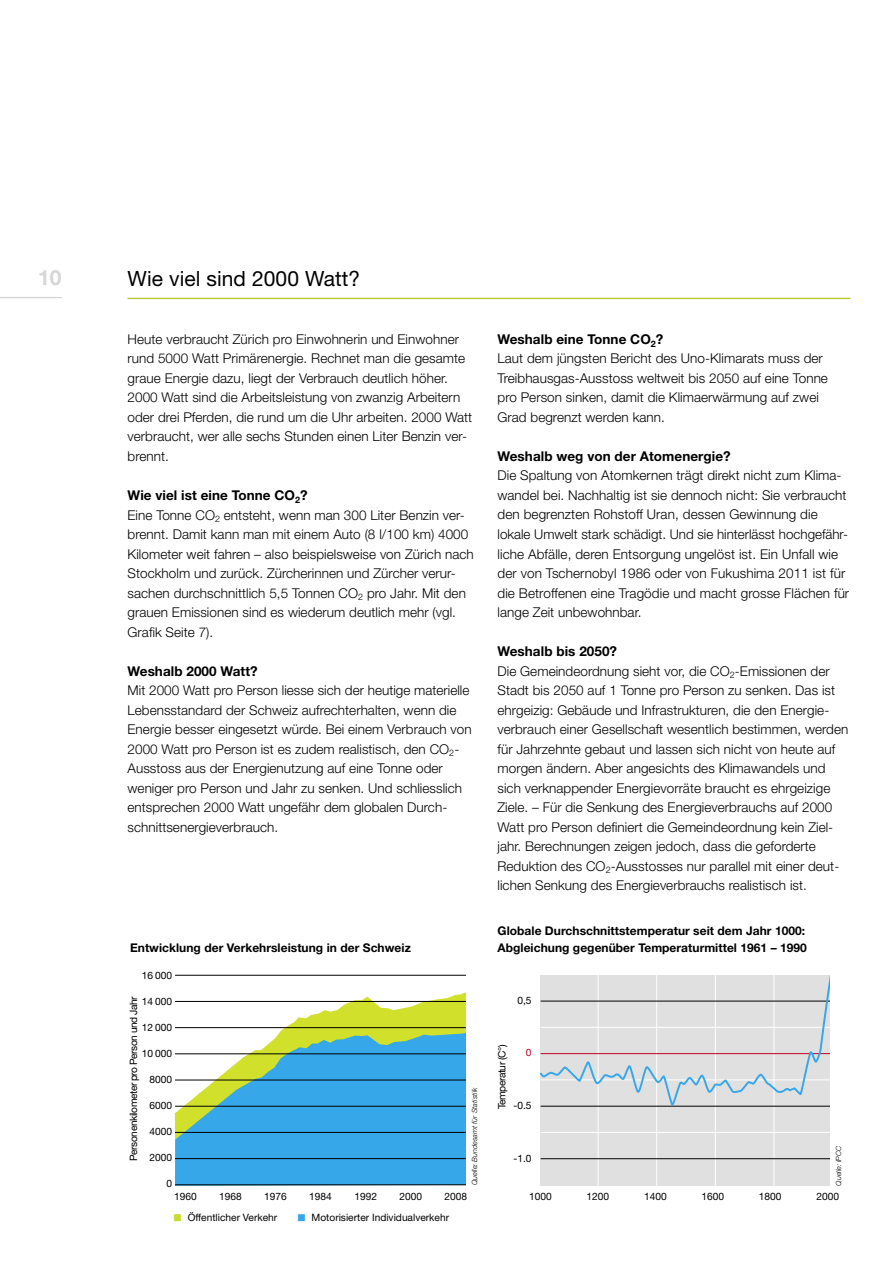
<style>
.page{position:relative;width:893px;height:1263px;background:#fff}
.page>*{position:absolute;margin:0;border:0;box-sizing:border-box;transform-origin:0 0}
.t1{font:21px "Helvetica Neue";letter-spacing:.005em;color:#000}
.t2{font:700 21px "Helvetica Neue";color:#d6d6d6}
.t3{font:300 13.5px/19.5px "Helvetica Neue";letter-spacing:.005em;color:#000}
.t4{font:700 13.5px "Helvetica Neue";letter-spacing:.005em;color:#000}
.t5{font:700 12px/16.5px "Helvetica Neue";letter-spacing:.005em;color:#000}
.t6{font:10.2px "Helvetica Neue";color:#000}
.t7{font:10.2px "Helvetica Neue";letter-spacing:-.045em;color:#000}
.t8{font:10.2px "Helvetica Neue";color:#be0027}
.t9{font:italic 300 7.2px "Helvetica Neue";letter-spacing:.005em;color:#000}
.s1{font-weight:700}
</style>
<div class="page">
<hr style="left:128px;top:298px;width:722px;height:1px;background:#b7ca2c">
<svg style="left:175px;top:992px;width:291px;height:39px"></svg>
<svg style="left:175px;top:1031px;width:291px;height:155px;background:#59b3d4"></svg>
<hr style="left:175px;top:975px;width:300px;height:1px;background:#000">
<hr style="left:175px;top:1027px;width:300px;height:1px;background:#000">
<hr style="left:175px;top:1001px;width:300px;height:1px;background:#000">
<hr style="left:175px;top:1053px;width:300px;height:1px;background:#000">
<hr style="left:175px;top:1106px;width:300px;height:1px;background:#000">
<hr style="left:175px;top:1080px;width:300px;height:1px;background:#000">
<hr style="left:175px;top:1158px;width:300px;height:1px;background:#000">
<hr style="left:175px;top:1132px;width:300px;height:1px;background:#000">
<hr style="left:175px;top:1184px;width:300px;height:1px;background:#000">
<div style="left:466px;top:940px;width:16px;height:249px;background:#fff"></div>
<div style="left:540px;top:975px;width:292px;height:210px;background:#e0e0e0"></div>
<hr style="left:656px;top:974px;width:1px;height:212px;background:#fff">
<hr style="left:598px;top:974px;width:1px;height:212px;background:#fff">
<hr style="left:715px;top:974px;width:1px;height:212px;background:#fff">
<hr style="left:774px;top:974px;width:1px;height:212px;background:#fff">
<hr style="left:541px;top:1158px;width:304px;height:1px;background:#000">
<hr style="left:541px;top:1132px;width:304px;height:1px;background:#fff">
<svg style="left:539px;top:975px;width:291px;height:132px"></svg>
<div style="left:830px;top:968px;width:15px;height:223px;background:#fff"></div>
<hr style="left:0;top:297px;width:62px;height:1px;background:#d6d6d6">
<h1 class="t2" style="left:38px;top:265px;width:25px">10</h1>
<h1 class="t1" style="left:128px;top:266px;width:234px">Wie viel sind 2000 Watt?</h1>
<p class="t3" style="left:128px;top:329px;width:346px">Heute verbraucht Zürich pro Einwohnerin und Einwohner rund 5000 Watt Primärenergie. Rechnet man die gesamte graue Energie dazu, liegt der Verbrauch deutlich höher.<br>2000 Watt sind die Arbeitsleistung von zwanzig Arbeitern oder drei Pferden, die rund um die Uhr arbeiten. 2000 Watt verbraucht, wer alle sechs Stunden einen Liter Benzin ver&shy;brennt.</p>
<p class="t3" style="left:128px;top:485px;width:348px"><span class="s1">Wie viel ist eine Tonne CO</span><sub>2</sub><span class="s1">?<br></span>Eine Tonne CO<sub>2</sub> entsteht, wenn man 300 Liter Benzin ver&shy;brennt. Damit kann man mit einem Auto (8 l/100 km) 4000<br>Kilometer weit fahren – also beispielsweise von Zürich nach Stockholm und zurück. Zürcherinnen und Zürcher verur&shy;sachen durchschnittlich 5,5 Tonnen CO<sub>2</sub> pro Jahr. Mit den grauen Emissionen sind es wiederum deutlich mehr (vgl.<br>Grafik Seite 7).</p>
<p class="t4" style="left:128px;top:662px;width:132px">Weshalb 2000 Watt?</p>
<p class="t3" style="left:128px;top:680px;width:346px">Mit 2000 Watt pro Person liesse sich der heutige materielle Lebensstandard der Schweiz aufrechterhalten, wenn die Energie besser eingesetzt würde. Bei einem Verbrauch von 2000 Watt pro Person ist es zudem realistisch, den CO<sub>2</sub>- Ausstoss aus der Energienutzung auf eine Tonne oder weniger pro Person und Jahr zu senken. Und schliesslich entsprechen 2000 Watt ungefähr dem globalen Durch&shy;schnittsenergieverbrauch.</p>
<p class="t5" style="left:130px;top:939px;width:282px">Entwicklung der Verkehrsleistung in der Schweiz</p>
<p class="t6" style="left:142px;top:969px;width:32px">16 000</p>
<p class="t6" style="left:142px;top:995px;width:32px">14 000</p>
<p class="t6" style="left:142px;top:1021px;width:32px">12 000</p>
<p class="t6" style="left:142px;top:1047px;width:32px">10 000</p>
<p class="t6" style="left:149px;top:1073px;width:24px">8000</p>
<p class="t6" style="left:149px;top:1099px;width:24px">6000</p>
<p class="t6" style="left:149px;top:1125px;width:24px">4000</p>
<p class="t6" style="left:149px;top:1151px;width:24px">2000</p>
<p class="t6" style="left:166px;top:1177px;width:7px">0</p>
<p class="t7" style="left:127px;top:1161px;width:165px;rotate:-90deg">Personenkilometer pro Person und Jahr</p>
<p class="t9" style="left:470px;top:1185px;width:99px;rotate:-90deg">Quelle: Bundesamt für Statistilk</p>
<p class="t6" style="left:174px;top:1190px;width:24px">1960</p>
<p class="t6" style="left:219px;top:1190px;width:24px">1968</p>
<p class="t6" style="left:264px;top:1190px;width:24px">1976</p>
<p class="t6" style="left:309px;top:1190px;width:24px">1984</p>
<p class="t6" style="left:354px;top:1190px;width:24px">1992</p>
<p class="t6" style="left:399px;top:1190px;width:24px">2000</p>
<p class="t6" style="left:445px;top:1190px;width:24px">2008</p>
<p class="t6" style="left:188px;top:1211px;width:91px">Öffentlicher Verkehr</p>
<p class="t6" style="left:312px;top:1211px;width:139px">Motorisierter Individualverkehr</p>
<p class="t3" style="left:497px;top:329px;width:332px"><span class="s1">Weshalb eine Tonne CO</span><sub>2</sub><span class="s1">?<br></span>Laut dem jüngsten Bericht des Uno-Klimarats muss der Treibhausgas-Ausstoss weltweit bis 2050 auf eine Tonne pro Person sinken, damit die Klimaerwärmung auf zwei Grad begrenzt werden kann.</p>
<p class="t4" style="left:497px;top:448px;width:235px">Weshalb weg von der Atomenergie?</p>
<p class="t3" style="left:497px;top:466px;width:353px">Die Spaltung von Atomkernen trägt direkt nicht zum Klima&shy;wandel bei. Nachhaltig ist sie dennoch nicht: Sie verbraucht den begrenzten Rohstoff Uran, dessen Gewinnung die lokale Umwelt stark schädigt. Und sie hinterlässt hochgefähr&shy;liche Abfälle, deren Entsorgung ungelöst ist. Ein Unfall wie der von Tschernobyl 1986 oder von Fukushima 2011 ist für die Betroffenen eine Tragödie und macht grosse Flächen für lange Zeit unbewohnbar.</p>
<p class="t3" style="left:497px;top:641px;width:352px"><span class="s1">Weshalb bis 2050?<br></span>Die Gemeindeordnung sieht vor, die CO<sub>2</sub>-Emissionen der Stadt bis 2050 auf 1 Tonne pro Person zu senken. Das ist ehrgeizig: Gebäude und Infrastrukturen, die den Energie&shy;verbrauch einer Gesellschaft wesentlich bestimmen, werden für Jahrzehnte gebaut und lassen sich nicht von heute auf morgen ändern. Aber angesichts des Klimawandels und sich verknappender Energievorräte braucht es ehrgeizige Ziele. – Für die Senkung des Energieverbrauchs auf 2000<br>Watt pro Person definiert die Gemeindeordnung kein Ziel&shy;jahr. Berechnungen zeigen jedoch, dass die geforderte Reduktion des CO<sub>2</sub>-Ausstosses nur parallel mit einer deut&shy;lichen Senkung des Energieverbrauchs realistisch ist.</p>
<p class="t5" style="left:497px;top:922px;width:311px">Globale Durchschnittstemperatur seit dem Jahr 1000:<br>Abgleichung gegenüber Temperaturmittel 1961 – 1990</p>
<p class="t6" style="left:517px;top:994px;width:16px">0,5</p>
<p class="t7" style="left:496px;top:1109px;width:66px;rotate:-90deg">Temperatur (C°)</p>
<p class="t8" style="left:526px;top:1047px;width:7px">0</p>
<p class="t6" style="left:513px;top:1099px;width:20px">-0.5</p>
<p class="t6" style="left:513px;top:1152px;width:20px">-1.0</p>
<p class="t9" style="left:834px;top:1186px;width:41px;rotate:-90deg">Quelle: IPCC</p>
<p class="t6" style="left:529px;top:1190px;width:24px">1000</p>
<p class="t6" style="left:587px;top:1190px;width:24px">1200</p>
<p class="t6" style="left:644px;top:1190px;width:24px">1400</p>
<p class="t6" style="left:701px;top:1190px;width:24px">1600</p>
<p class="t6" style="left:759px;top:1190px;width:24px">1800</p>
<p class="t6" style="left:816px;top:1190px;width:24px">2000</p>
</div>
